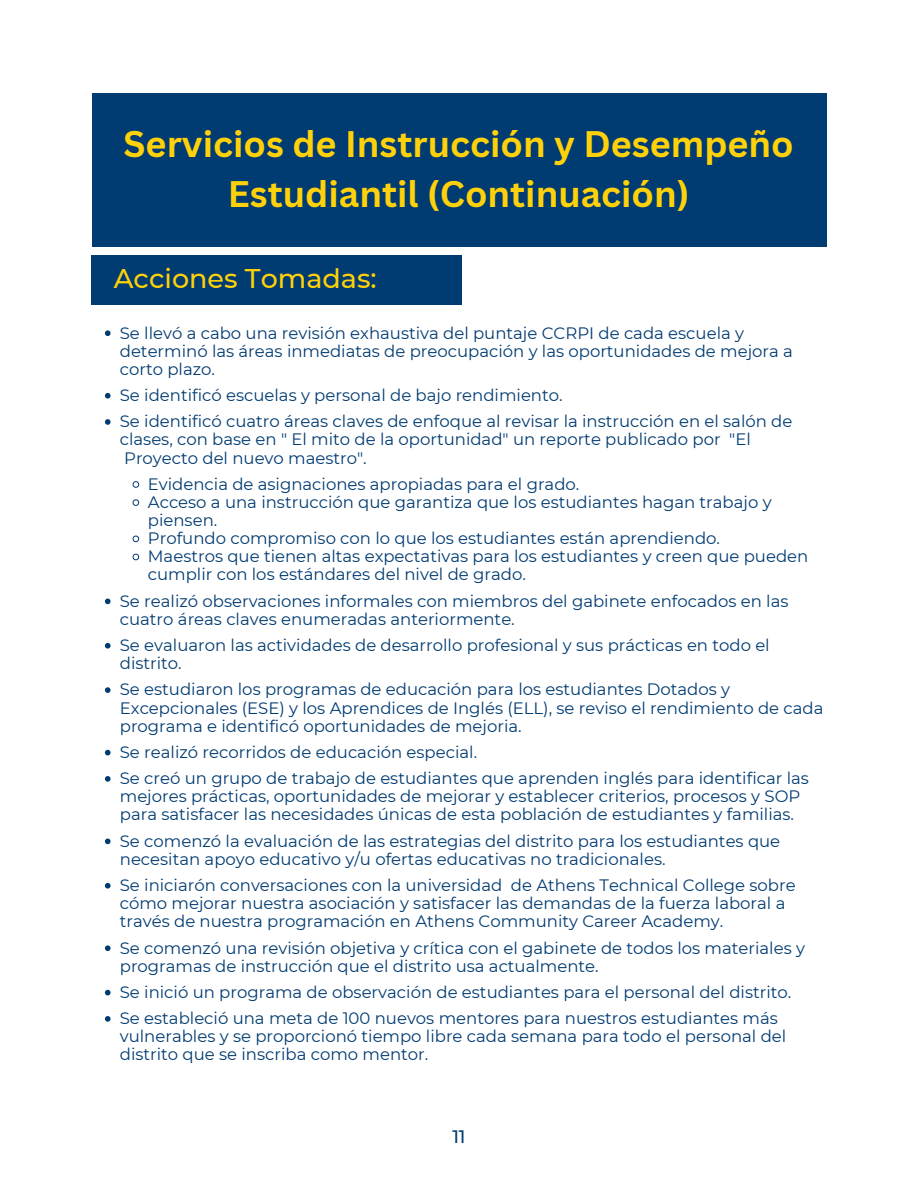
<style>
.page{position:relative;width:918px;height:1188px;background:#fff}
.page>*{position:absolute;margin:0;border:0;box-sizing:border-box;transform-origin:0 0}
.t1{font:700 36px/49.5px "Canva Sans";color:#fed10a;text-align:center}
.t2{font:500 27px "Montserrat";color:#fed10a}
.t3{font:500 18px "Montserrat";color:#003b71}
.t4{font:16.5px/18.1px "Montserrat";color:#003b71}
</style>
<div class="page">
<div style="left:92px;top:255px;width:369px;height:50px;background:#003b71"></div>
<div style="left:92px;top:93px;width:734px;height:153px;background:#003b71"></div>
<svg style="left:105px;top:330px;width:6px;height:6px"></svg>
<svg style="left:105px;top:393px;width:6px;height:6px"></svg>
<svg style="left:105px;top:419px;width:6px;height:6px"></svg>
<svg style="left:132px;top:481px;width:7px;height:7px"></svg>
<svg style="left:132px;top:499px;width:7px;height:7px"></svg>
<svg style="left:132px;top:535px;width:7px;height:7px"></svg>
<svg style="left:132px;top:553px;width:7px;height:8px"></svg>
<svg style="left:105px;top:599px;width:6px;height:5px"></svg>
<svg style="left:105px;top:643px;width:6px;height:6px"></svg>
<svg style="left:105px;top:687px;width:6px;height:6px"></svg>
<svg style="left:105px;top:750px;width:6px;height:5px"></svg>
<svg style="left:105px;top:776px;width:6px;height:6px"></svg>
<svg style="left:105px;top:839px;width:6px;height:5px"></svg>
<svg style="left:105px;top:883px;width:6px;height:6px"></svg>
<svg style="left:105px;top:945px;width:6px;height:6px"></svg>
<svg style="left:105px;top:990px;width:6px;height:5px"></svg>
<svg style="left:105px;top:1016px;width:6px;height:6px"></svg>
<h1 class="t1" style="left:124px;top:119px;width:672px">Servicios de Instrucción y Desempeño<br>Estudiantil (Continuación)</h1>
<h2 class="t2" style="left:114px;top:262px;width:264px">Acciones Tomadas:</h2>
<p class="t4" style="left:120px;top:324px;width:675px">Se llevó a cabo una revisión exhaustiva del puntaje CCRPI de cada escuela y determinó las áreas inmediatas de preocupación y las oportunidades de mejora a corto plazo.</p>
<p class="t4" style="left:120px;top:382px;width:674px;line-height:26.2px">Se identificó escuelas y personal de bajo rendimiento.<br>Se identificó cuatro áreas claves de enfoque al revisar la instrucción en el salón de</p>
<p class="t4" style="left:120px;top:430px;width:633px">clases, con base en " El mito de la oportunidad" un reporte publicado por "El<br>Proyecto del nuevo maestro".</p>
<p class="t4" style="left:148px;top:475px;width:662px">Evidencia de asignaciones apropiadas para el grado.<br>Acceso a una instrucción que garantiza que los estudiantes hagan trabajo y piensen.<br>Profundo compromiso con lo que los estudiantes están aprendiendo.<br>Maestros que tienen altas expectativas para los estudiantes y creen que pueden cumplir con los estándares del nivel de grado.</p>
<p class="t4" style="left:120px;top:592px;width:670px">Se realizó observaciones informales con miembros del gabinete enfocados en las cuatro áreas claves enumeradas anteriormente.</p>
<p class="t4" style="left:120px;top:636px;width:651px">Se evaluaron las actividades de desarrollo profesional y sus prácticas en todo el distrito.</p>
<p class="t4" style="left:120px;top:680px;width:705px">Se estudiaron los programas de educación para los estudiantes Dotados y<br>Excepcionales (ESE) y los Aprendices de Inglés (ELL), se reviso el rendimiento de cada programa e identificó oportunidades de mejoria.</p>
<p class="t4" style="left:120px;top:739px;width:691px;line-height:26.2px">Se realizó recorridos de educación especial.<br>Se creó un grupo de trabajo de estudiantes que aprenden inglés para identificar las</p>
<p class="t4" style="left:120px;top:787px;width:682px">mejores prácticas, oportunidades de mejorar y establecer criterios, procesos y SOP para satisfacer las necesidades únicas de esta población de estudiantes y familias.</p>
<p class="t4" style="left:120px;top:832px;width:662px">Se comenzó la evaluación de las estrategias del distrito para los estudiantes que necesitan apoyo educativo y/u ofertas educativas no tradicionales.</p>
<p class="t4" style="left:120px;top:876px;width:677px">Se iniciarón conversaciones con la universidad de Athens Technical College sobre cómo mejorar nuestra asociación y satisfacer las demandas de la fuerza laboral a través de nuestra programación en Athens Community Career Academy.</p>
<p class="t4" style="left:120px;top:939px;width:687px">Se comenzó una revisión objetiva y crítica con el gabinete de todos los materiales y programas de instrucción que el distrito usa actualmente.</p>
<p class="t4" style="left:120px;top:979px;width:673px;line-height:26.2px">Se inició un programa de observación de estudiantes para el personal del distrito.<br>Se estableció una meta de 100 nuevos mentores para nuestros estudiantes más</p>
<p class="t4" style="left:120px;top:1027px;width:668px">vulnerables y se proporcionó tiempo libre cada semana para todo el personal del distrito que se inscriba como mentor.</p>
<p class="t3" style="left:452px;top:1125px;width:15px">11</p>
</div>
